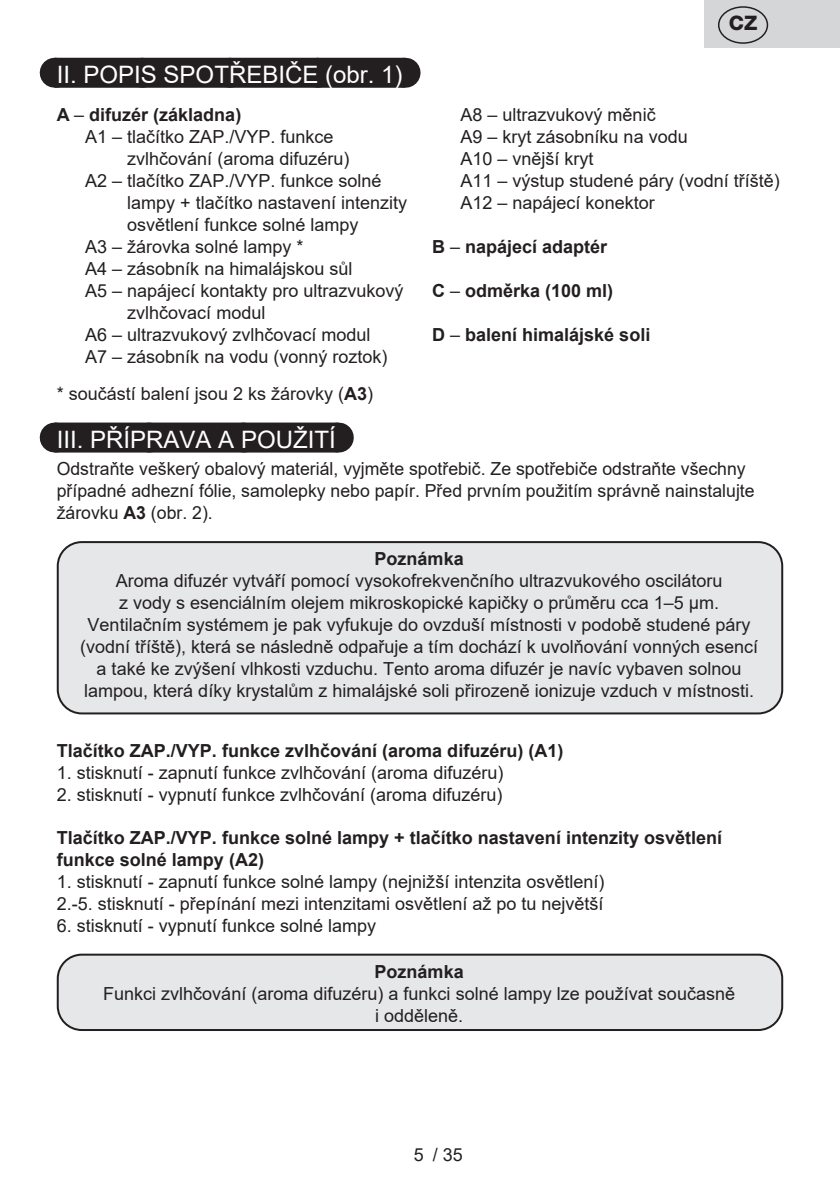
<style>
.page{position:relative;width:840px;height:1191px;background:#fff}
.page>*{position:absolute;margin:0;border:0;box-sizing:border-box;transform-origin:0 0}
.Grafický_nadpis_ETA{font:24px "Arial";color:#fff}
.t1{font:800 20px "Helvetica Neue OT";color:#231f20}
.Normální{font:18px/22px "Arial";color:#231f20;text-align:center}
._3_Text{font:18px/22px "Arial";color:#231f20}
._3_Text-2{font:700 18px/21.6px "Arial";color:#231f20}
.Normální-2{font:700 18px "Arial";color:#231f20}
.s1{font-weight:400}
.s2{font-weight:700}
</style>
<div class="page">
<div style="left:55px;top:58px;width:349px;height:30px;background:#231f20"></div>
<svg style="left:142px;top:87px;width:218px;height:1px"></svg>
<hr style="left:404px;top:58px;width:1px;height:30px;background:#231f20">
<div style="left:55px;top:422px;width:282px;height:30px;background:#231f20"></div>
<svg style="left:149px;top:422px;width:141px;height:1px"></svg>
<hr style="left:337px;top:422px;width:1px;height:30px;background:#231f20">
<div style="left:58px;top:542px;width:723px;height:171px;background:#e6e7e9;border-radius:24px"></div>
<div style="left:57px;top:541px;width:725px;height:173px;border:2px solid #231f20;border-radius:24px"></div>
<div style="left:58px;top:954px;width:723px;height:76px;background:#e6e7e9;border-radius:24px"></div>
<div style="left:57px;top:953px;width:725px;height:78px;border:2px solid #231f20;border-radius:24px"></div>
<div style="left:704px;top:0;width:135px;height:48px;background:#d5d6d8"></div>
<div style="left:717px;top:6px;width:50px;height:38px;border:1px solid #231f20;border-radius:50%"></div>
<p class="Grafický_nadpis_ETA" style="left:57px;top:58px;width:347px">II. POPIS SPOTŘEBIČE (obr. 1)</p>
<p class="_3_Text-2" style="left:57px;top:104px;width:186px">A <span class="s1">–</span> difuzér (základna)</p>
<p class="_3_Text" style="left:127px;top:125px;width:224px;text-indent:-42px">A1 – tlačítko ZAP./VYP. funkce zvlhčování (aroma difuzéru)</p>
<p class="_3_Text" style="left:127px;top:169px;width:281px;text-indent:-42px">A2 – tlačítko ZAP./VYP. funkce solné lampy + tlačítko nastavení intenzity osvětlení funkce solné lampy</p>
<p class="_3_Text" style="left:85px;top:235px;width:220px">A3 – žárovka solné lampy *</p>
<p class="_3_Text" style="left:85px;top:257px;width:269px">A4 – zásobník na himalájskou sůl</p>
<p class="_3_Text" style="left:127px;top:279px;width:278px;text-indent:-42px">A5 – napájecí kontakty pro ultrazvukový zvlhčovací modul</p>
<p class="_3_Text" style="left:85px;top:323px;width:287px">A6 – ultrazvukový zvlhčovací modul</p>
<p class="_3_Text" style="left:85px;top:345px;width:304px">A7 – zásobník na vodu (vonný roztok)</p>
<p class="t1" style="left:728px;top:11px;width:30px">CZ</p>
<p class="_3_Text" style="left:460px;top:103px;width:197px">A8 – ultrazvukový měnič</p>
<p class="_3_Text" style="left:460px;top:125px;width:229px">A9 – kryt zásobníku na vodu</p>
<p class="_3_Text" style="left:460px;top:147px;width:135px">A10 – vnější kryt</p>
<p class="_3_Text" style="left:460px;top:169px;width:321px">A11 – výstup studené páry (vodní tříště)</p>
<p class="_3_Text" style="left:460px;top:191px;width:196px">A12 – napájecí konektor</p>
<p class="_3_Text-2" style="left:432px;top:236px;width:177px">B <span class="s1">–</span> napájecí adaptér</p>
<p class="_3_Text-2" style="left:432px;top:280px;width:183px">C <span class="s1">–</span> odměrka (100 ml)</p>
<p class="_3_Text-2" style="left:432px;top:324px;width:220px">D <span class="s1">–</span> balení himalájské soli</p>
<p class="Normální" style="left:57px;top:383px;width:318px">* součástí balení jsou 2 ks žárovky (<span class="s2">A3</span>)</p>
<p class="Grafický_nadpis_ETA" style="left:57px;top:423px;width:280px">III. PŘÍPRAVA A POUŽITÍ</p>
<p class="Normální" style="left:57px;top:458px;width:699px;text-align:left">Odstraňte veškerý obalový materiál, vyjměte spotřebič. Ze spotřebiče odstraňte všechny případné adhezní fólie, samolepky nebo papír. Před prvním použitím správně nainstalujte žárovku <span class="s2">A3</span> (obr. 2).</p>
<p class="Normální-2" style="left:374px;top:546px;width:91px">Poznámka</p>
<p class="Normální" style="left:80px;top:570px;width:679px">Aroma difuzér vytváří pomocí vysokofrekvenčního ultrazvukového oscilátoru<br>z vody s esenciálním olejem mikroskopické kapičky o průměru cca 1–5 μm.<br>Ventilačním systémem je pak vyfukuje do ovzduší místnosti v podobě studené páry (vodní tříště), která se následně odpařuje a tím dochází k uvolňování vonných esencí a také ke zvýšení vlhkosti vzduchu. Tento aroma difuzér je navíc vybaven solnou lampou, která díky krystalům z himalájské soli přirozeně ionizuje vzduch v místnosti.</p>
<p class="_3_Text-2" style="left:57px;top:740px;width:508px">Tlačítko ZAP./VYP. funkce zvlhčování (aroma difuzéru) (A1)</p>
<p class="_3_Text" style="left:57px;top:761px;width:448px">1. stisknutí - zapnutí funkce zvlhčování (aroma difuzéru)</p>
<p class="_3_Text" style="left:57px;top:783px;width:447px">2. stisknutí - vypnutí funkce zvlhčování (aroma difuzéru)</p>
<p class="_3_Text-2" style="left:57px;top:827px;width:666px">Tlačítko ZAP./VYP. funkce solné lampy + tlačítko nastavení intenzity osvětlení funkce solné lampy (A2)</p>
<p class="_3_Text" style="left:57px;top:870px;width:549px">1. stisknutí - zapnutí funkce solné lampy (nejnižší intenzita osvětlení)</p>
<p class="_3_Text" style="left:57px;top:892px;width:548px">2.-5. stisknutí - přepínání mezi intenzitami osvětlení až po tu největší</p>
<p class="_3_Text" style="left:57px;top:914px;width:321px">6. stisknutí - vypnutí funkce solné lampy</p>
<p class="Normální-2" style="left:374px;top:958px;width:91px">Poznámka</p>
<p class="Normální" style="left:103px;top:982px;width:633px">Funkci zvlhčování (aroma difuzéru) a funkci solné lampy lze používat současně i odděleně.</p>
<p class="Normální" style="left:413px;top:1143px;width:12px">5</p>
<p class="Normální" style="left:432px;top:1143px;width:32px">/ 35</p>
</div>
